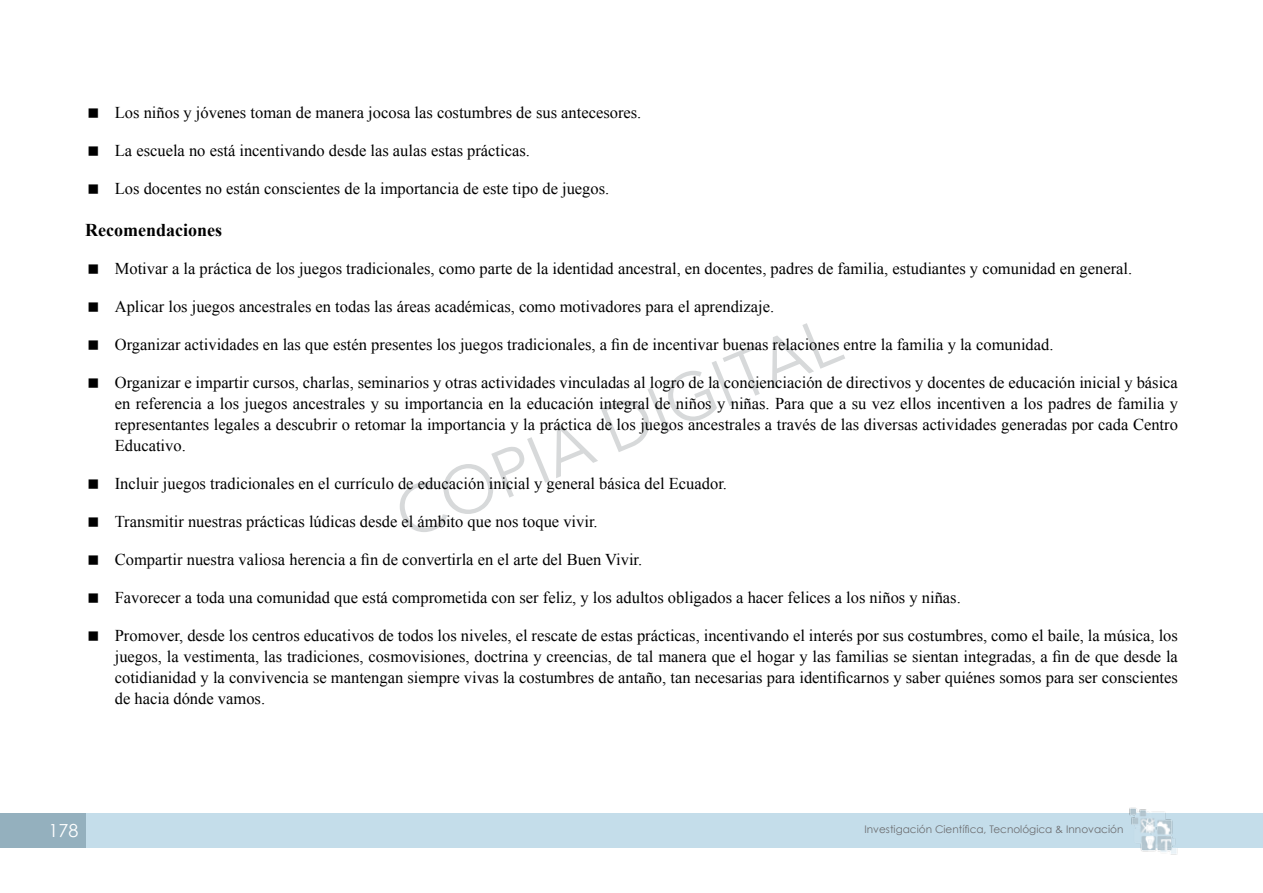
<style>
.page{position:relative;width:1263px;height:893px;background:#fff}
.page>*{position:absolute;margin:0;border:0;box-sizing:border-box;transform-origin:0 0}
.t1{font:700 18px "Times New Roman";color:#000}
.t2{font:18px "Century Gothic";color:#fff}
.t3{font:16.5px/21px "Times New Roman";color:#000;text-align:justify}
.t4{font:10.5px "Century Gothic";color:#6d6e71}
</style>
<div class="page">
<div style="left:85px;top:813px;width:1178px;height:34px;background:#c4ddea"></div>
<div style="left:0;top:813px;width:85px;height:34px;background:#94b0be"></div>
<img style="left:1124px;top:807px;width:56px;height:48px">
<svg style="left:400px;top:323px;width:445px;height:209px"></svg>
<p class="t3" style="left:115px;top:101px;width:528px">Los niños y jóvenes toman de manera jocosa las costumbres de sus antecesores.</p>
<p class="t3" style="left:115px;top:139px;width:417px">La escuela no está incentivando desde las aulas estas prácticas.</p>
<p class="t3" style="left:115px;top:177px;width:496px">Los docentes no están conscientes de la importancia de este tipo de juegos.</p>
<p class="t1" style="left:85px;top:217px;width:138px">Recomendaciones</p>
<p class="t3" style="left:115px;top:257px;width:1019px">Motivar a la práctica de los juegos tradicionales, como parte de la identidad ancestral, en docentes, padres de familia, estudiantes y comunidad en general.</p>
<p class="t3" style="left:115px;top:295px;width:661px">Aplicar los juegos ancestrales en todas las áreas académicas, como motivadores para el aprendizaje.</p>
<p class="t3" style="left:115px;top:333px;width:940px">Organizar actividades en las que estén presentes los juegos tradicionales, a fin de incentivar buenas relaciones entre la familia y la comunidad.</p>
<p class="t3" style="left:115px;top:371px;width:1065px">Organizar e impartir cursos, charlas, seminarios y otras actividades vinculadas al logro de la concienciación de directivos y docentes de educación inicial y básica en referencia a los juegos ancestrales y su importancia en la educación integral de niños y niñas. Para que a su vez ellos incentiven a los padres de familia y representantes legales a descubrir o retomar la importancia y la práctica de los juegos ancestrales a través de las diversas actividades generadas por cada Centro Educativo.</p>
<p class="t3" style="left:115px;top:472px;width:614px">Incluir juegos tradicionales en el currículo de educación inicial y general básica del Ecuador.</p>
<p class="t3" style="left:115px;top:510px;width:484px">Transmitir nuestras prácticas lúdicas desde el ámbito que nos toque vivir.</p>
<p class="t3" style="left:115px;top:548px;width:529px">Compartir nuestra valiosa herencia a fin de convertirla en el arte del Buen Vivir.</p>
<p class="t3" style="left:115px;top:586px;width:847px">Favorecer a toda una comunidad que está comprometida con ser feliz, y los adultos obligados a hacer felices a los niños y niñas.</p>
<p class="t3" style="left:115px;top:624px;width:1065px">Promover, desde los centros educativos de todos los niveles, el rescate de estas prácticas, incentivando el interés por sus costumbres, como el baile, la música, los juegos, la vestimenta, las tradiciones, cosmovisiones, doctrina y creencias, de tal manera que el hogar y las familias se sientan integradas, a fin de que desde la cotidianidad y la convivencia se mantengan siempre vivas la costumbres de antaño, tan necesarias para identificarnos y saber quiénes somos para ser conscientes de hacia dónde vamos.</p>
<p class="t2" style="left:49px;top:819px;width:31px">178</p>
<p class="t4" style="left:864px;top:823px;width:260px">Investigación Científica, Tecnológica &amp; Innovación</p>
</div>
